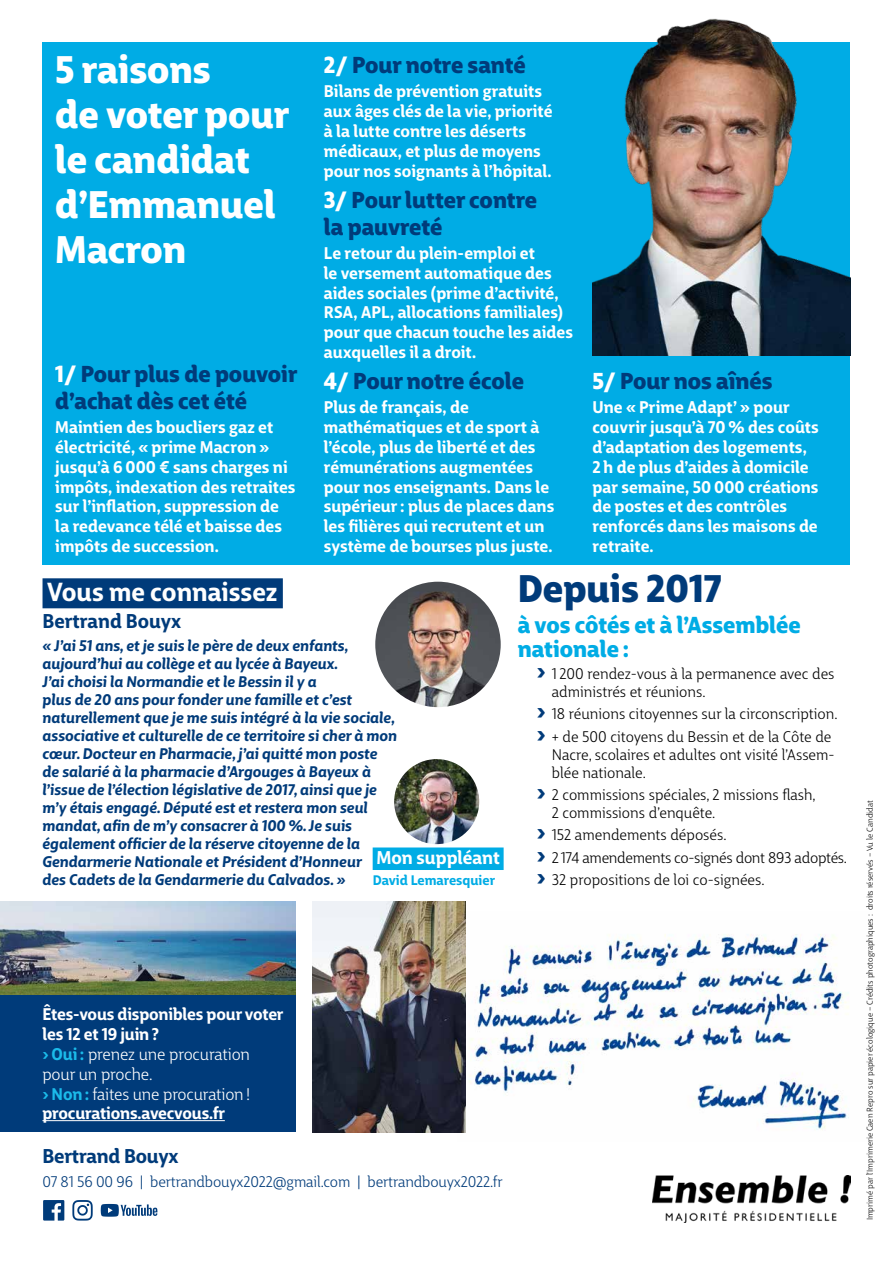
<style>
.page{position:relative;width:893px;height:1263px;background:#fff}
.page>*{position:absolute;margin:0;border:0;box-sizing:border-box;transform-origin:0 0}
.t1{font:900 37.5px/45px "Big City Grotesque Pro";color:#fff}
.t2{font:900 37.5px "Big City Grotesque Pro";color:#003b7a}
.t3{font:700 25.5px "Big City Grotesque Pro";color:#fff}
.t4{font:900 22.5px/27px "Big City Grotesque Pro";color:#003b7a}
.t5{font:900 22.5px/24px "Big City Grotesque Pro";color:#00ace5}
.t6{font:700 19.5px "Big City Grotesque Pro";letter-spacing:-.01em;color:#003b7a}
.t7{font:700 18px "Big City Grotesque Pro";color:#fff}
.t8{font:700 16.5px/19.8px "Big City Grotesque Pro";color:#fff}
.t9{font:italic 700 15px/18px "Big City Grotesque Pro";color:#003b7a}
.t10{font:15px/18px "Big City Grotesque Pro";color:#000}
.t11{font:15px "Big City Grotesque Pro";letter-spacing:-.01em;color:#003b7a}
.t12{font:700 13.5px "Big City Grotesque Pro";color:#00ace5}
.t13{font:8.25px "Big City Grotesque Pro";color:#000}
.s1{color:#fff}
.s2{font-weight:900;font-size:22.5px;color:#003b7a}
.s3{color:#1bbbea}
.s4{font-weight:400}
</style>
<div class="page">
<img style="left:457px;top:912px;width:392px;height:221px">
<img style="left:0;top:902px;width:296px;height:93px">
<div style="left:0;top:995px;width:296px;height:137px;background:#003b7a"></div>
<hr style="left:42px;top:1120px;width:183px;height:1px;background:#fff">
<div style="left:43px;top:43px;width:807px;height:522px;background:#00ace5"></div>
<img style="left:592px;top:18px;width:258px;height:337px">
<div style="left:43px;top:578px;width:240px;height:30px;background:#003b7a"></div>
<img style="left:375px;top:582px;width:126px;height:125px;border-radius:63px">
<div style="left:373px;top:847px;width:131px;height:23px;background:#00ace5"></div>
<img style="left:394px;top:759px;width:85px;height:85px;border-radius:43px">
<img style="left:653px;top:1176px;width:197px;height:47px">
<svg style="left:43px;top:1200px;width:21px;height:20px"></svg>
<svg style="left:101px;top:1204px;width:57px;height:13px"></svg>
<svg style="left:72px;top:1200px;width:21px;height:20px"></svg>
<img style="left:313px;top:902px;width:152px;height:230px">
<h1 class="t1" style="left:55px;top:45px;width:236px">5 raisons<br>de voter pour le candidat d’Emmanuel<br>Macron</h1>
<h3 class="t4" style="left:55px;top:359px;width:244px"><span class="s1">1/</span> Pour plus de pouvoir d’achat dès cet été</h3>
<p class="t8" style="left:55px;top:416px;width:242px">Maintien des boucliers gaz et électricité, « prime Macron » jusqu’à 6 000 € sans charges ni impôts, indexation des retraites sur l’inflation, suppression de la redevance télé et baisse des impôts de succession.</p>
<h3 class="t4" style="left:324px;top:50px;width:203px"><span class="s1">2/</span> Pour notre santé</h3>
<p class="t8" style="left:324px;top:81px;width:230px">Bilans de prévention gratuits aux âges clés de la vie, priorité à la lutte contre les déserts médicaux, et plus de moyens pour nos soignants à l’hôpital.</p>
<h3 class="t4" style="left:324px;top:185px;width:215px"><span class="s1">3/</span> Pour lutter contre la pauvreté</h3>
<p class="t8" style="left:324px;top:242px;width:251px">Le retour du plein-emploi et<br>le versement automatique des aides sociales (prime d’activité,<br>RSA, APL, allocations familiales) pour que chacun touche les aides auxquelles il a droit.</p>
<h3 class="t4" style="left:324px;top:366px;width:202px"><span class="s1">4/</span> Pour notre école</h3>
<p class="t8" style="left:324px;top:396px;width:232px">Plus de français, de mathématiques et de sport à l’école, plus de liberté et des rémunérations augmentées pour nos enseignants. Dans le supérieur : plus de places dans les filières qui recrutent et un système de bourses plus juste.</p>
<h3 class="t4" style="left:592px;top:366px;width:182px"><span class="s1">5/</span> Pour nos aînés</h3>
<p class="t8" style="left:592px;top:396px;width:228px">Une « Prime Adapt’ » pour couvrir jusqu’à 70 % des coûts d’adaptation des logements,<br>2 h de plus d’aides à domicile par semaine, 50 000 créations de postes et des contrôles renforcés dans les maisons de retraite.</p>
<h2 class="t3" style="left:47px;top:570px;width:232px">Vous me connaissez</h2>
<p class="t6" style="left:43px;top:605px;width:140px">Bertrand Bouyx</p>
<p class="t9" style="left:43px;top:635px;width:356px">« J’ai 51 ans, et je suis le père de deux enfants, aujourd’hui au collège et au lycée à Bayeux.<br>J’ai choisi la Normandie et le Bessin il y a<br>plus de 20 ans pour fonder une famille et c’est naturellement que je me suis intégré à la vie sociale, associative et culturelle de ce territoire si cher à mon cœur. Docteur en Pharmacie, j’ai quitté mon poste de salarié à la pharmacie d’Argouges à Bayeux à l’issue de l’élection législative de 2017, ainsi que je m’y étais engagé. Député est et restera mon seul mandat, afin de m’y consacrer à 100 %. Je suis également officier de la réserve citoyenne de la Gendarmerie Nationale et Président d’Honneur<br>des Cadets de la Gendarmerie du Calvados. »</p>
<p class="t7" style="left:376px;top:843px;width:125px">Mon suppléant</p>
<p class="t12" style="left:373px;top:869px;width:124px">David Lemaresquier</p>
<h1 class="t2" style="left:518px;top:557px;width:206px">Depuis 2017</h1>
<h3 class="t5" style="left:518px;top:611px;width:284px">à vos côtés et à l’Assemblée nationale :</h3>
<p class="t10" style="left:552px;top:664px;width:284px;text-indent:-15px"><span class="s2">›</span> 1 200 rendez-vous à la permanence avec des administrés et réunions.</p>
<p class="t10" style="left:537px;top:702px;width:302px;line-height:22.2px"><span class="s2">›</span> 18 réunions citoyennes sur la circonscription. <span class="s2">›</span> + de 500 citoyens du Bessin et de la Côte de</p>
<p class="t10" style="left:552px;top:744px;width:284px">Nacre, scolaires et adultes ont visité l’Assem&shy;blée nationale.</p>
<p class="t10" style="left:552px;top:784px;width:266px;text-indent:-15px"><span class="s2">›</span> 2 commissions spéciales, 2 missions flash,<br>2 commissions d’enquête.</p>
<p class="t10" style="left:537px;top:822px;width:312px;line-height:22.2px"><span class="s2">›</span> 152 amendements déposés.<br><span class="s2">›</span> 2 174 amendements co-signés dont 893 adoptés. <span class="s2">›</span> 32 propositions de loi co-signées.</p>
<p class="t8" style="left:42px;top:1003px;width:243px">Êtes-vous disponibles pour voter les 12 et 19 juin ?<br><span class="s3">› Oui :</span> <span class="s4">prenez une procuration pour un proche.<br></span><span class="s3">› Non :</span> <span class="s4">faites une procuration ! </span>procurations.avecvous.fr</p>
<p class="t6" style="left:42px;top:1140px;width:138px">Bertrand Bouyx</p>
<p class="t11" style="left:42px;top:1170px;width:462px">07 81 56 00 96 | bertrandbouyx2022@gmail.com | bertrandbouyx2022.fr</p>
<p class="t13" style="left:863px;top:1220px;width:422px;rotate:-90deg">Imprimé par l’Imprimerie Caen Repro sur papier écologique – Crédits photographiques : droits réservés – Vu le Candidat</p>
</div>
